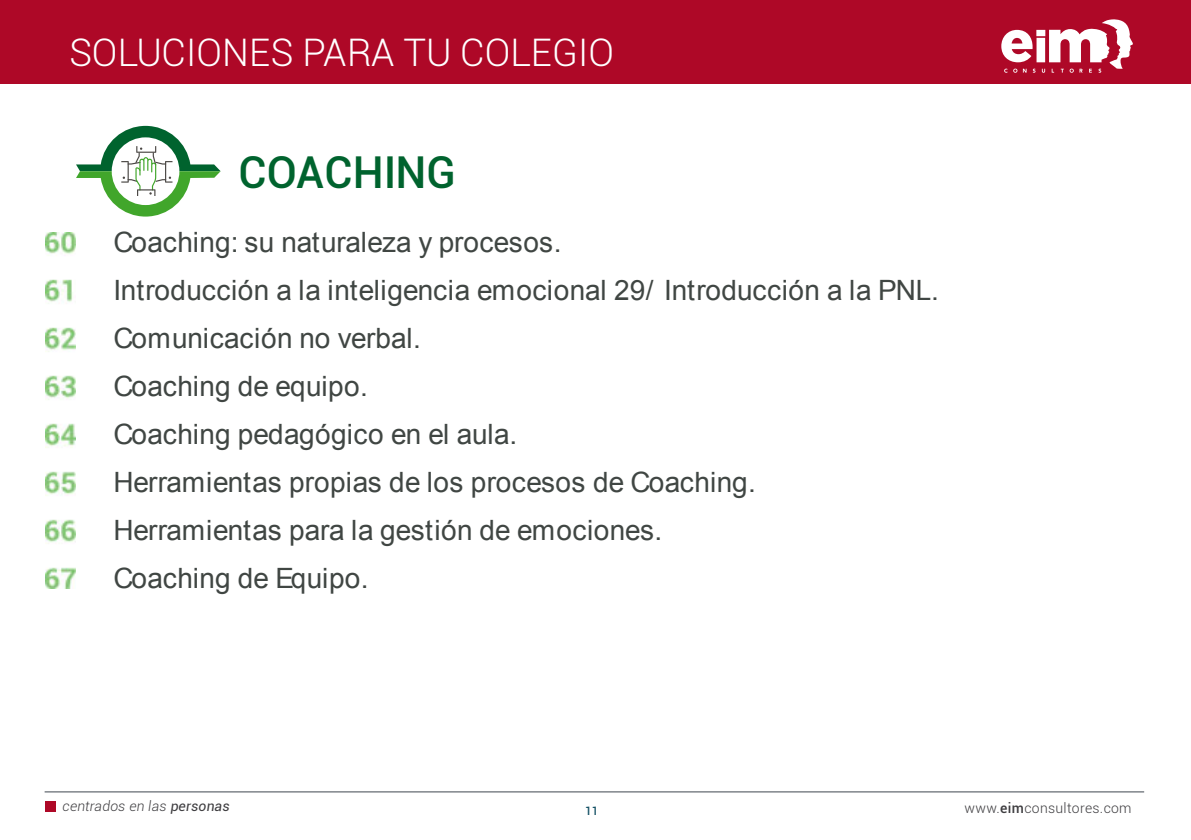
<style>
.page{position:relative;width:1191px;height:840px;background:#fff}
.page>*{position:absolute;margin:0;border:0;box-sizing:border-box;transform-origin:0 0}
.t1{font:500 44px "Roboto";letter-spacing:-.005em;color:#00632e}
.t2{font:300 38px "Roboto";color:#fff}
.t3{font:28px/48px "Arial";letter-spacing:.005em;color:#404643}
.t4{font:italic 300 14px "Roboto";letter-spacing:.015em;color:#3e3d40}
.t5{font:300 14px "Roboto";letter-spacing:.03em;color:#3e3d40}
.t6{font:500 11.6px "Roboto";color:#135064}
.s1{font-weight:400}
.s2{font-weight:500}
</style>
<div class="page">
<div style="left:0;top:1px;width:1191px;height:83px;background:#ae0827"></div>
<hr style="left:45px;top:792px;width:1099px;height:1px;background:#3f4750">
<svg style="left:1001px;top:19px;width:132px;height:54px"></svg>
<div style="left:46px;top:802px;width:10px;height:10px;background:#ae0827"></div>
<img style="left:46px;top:232px;width:30px;height:357px">
<svg style="left:76px;top:126px;width:145px;height:91px"></svg>
<h2 class="t2" style="left:69px;top:38px;width:546px">SOLUCIONES PARA TU COLEGIO</h2>
<h1 class="t1" style="left:238px;top:155px;width:219px">COACHING</h1>
<p class="t3" style="left:113px;top:221px;width:827px">Coaching: su naturaleza y procesos.<br>Introducción a la inteligencia emocional 29/ Introducción a la PNL.<br>Comunicación no verbal.<br>Coaching de equipo.<br>Coaching pedagógico en el aula.<br>Herramientas propias de los procesos de Coaching.<br>Herramientas para la gestión de emociones.<br>Coaching de Equipo.</p>
<p class="t4" style="left:63px;top:801px;width:169px">centrados en las <span class="s1">personas</span></p>
<p class="t6" style="left:585px;top:806px;width:15px">11</p>
<p class="t5" style="left:965px;top:803px;width:169px">www.<span class="s2">eim</span>consultores.com</p>
</div>
